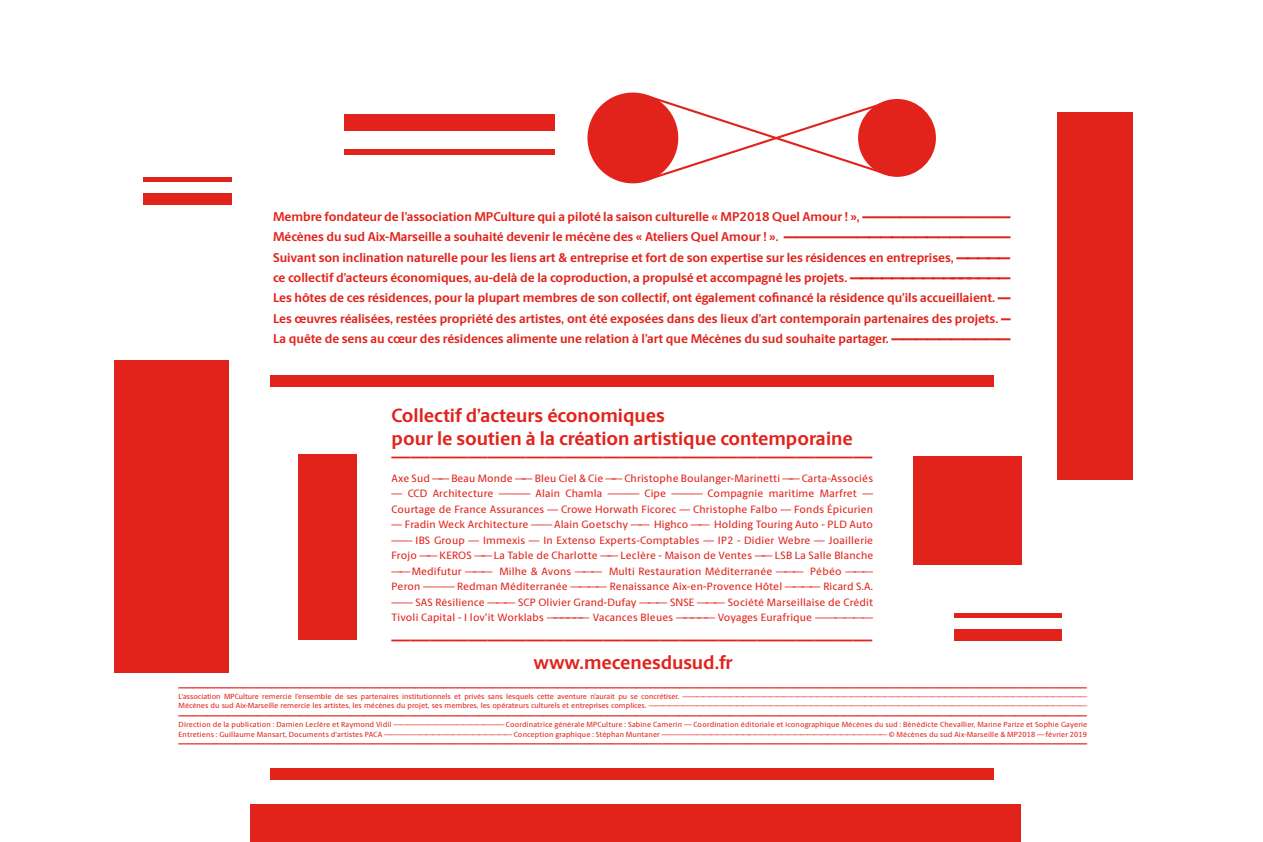
<style>
.page{position:relative;width:1263px;height:842px;background:#fff}
.page>*{position:absolute;margin:0;border:0;box-sizing:border-box;transform-origin:0 0}
.t1{font:700 19.2px/22.2px "Berlingske Sans";color:#e2231b}
.t2{font:700 12.75px/20.2px "Berlingske Sans";color:#e2231b;text-align:justify}
.t3{font:500 10.65px/15.5px "Berlingske Sans";letter-spacing:.02em;color:#e2231b}
.t4{font:500 7.5px/9.4px "Berlingske Sans";letter-spacing:.005em;color:#e2231b}
.t5{font:7.5px "Berlingske Sans Pst";color:#e2231b}
.s1{font-family:"Berlingske Sans Pst";font-weight:400}
</style>
<div class="page">
<div style="left:1057px;top:112px;width:76px;height:368px;background:#e2231b"></div>
<div style="left:115px;top:361px;width:114px;height:312px;background:#e2231b"></div>
<div style="left:271px;top:376px;width:722px;height:11px;background:#e2231b"></div>
<div style="left:271px;top:769px;width:722px;height:11px;background:#e2231b"></div>
<div style="left:954px;top:629px;width:107px;height:11px;background:#e2231b"></div>
<div style="left:954px;top:613px;width:107px;height:5px;background:#e2231b"></div>
<div style="left:143px;top:193px;width:89px;height:12px;background:#e2231b"></div>
<hr style="left:143px;top:178px;width:89px;height:4px;background:#e2231b">
<div style="left:344px;top:149px;width:211px;height:6px;background:#e2231b"></div>
<div style="left:344px;top:114px;width:211px;height:16px;background:#e2231b"></div>
<div style="left:913px;top:456px;width:109px;height:109px;background:#e2231b"></div>
<div style="left:298px;top:454px;width:59px;height:186px;background:#e2231b"></div>
<div style="left:250px;top:804px;width:771px;height:38px;background:#e2231b"></div>
<svg style="left:587px;top:93px;width:349px;height:90px"></svg>
<p class="t2" style="left:273px;top:206px;width:739px">Membre fondateur de l’association MPCulture qui a piloté la saison culturelle « MP2018 Quel Amour ! », <span class="s1">———————————— </span>Mécènes du sud Aix-Marseille a souhaité devenir le mécène des « Ateliers Quel Amour ! ». <span class="s1">——————————————————— </span>Suivant son inclination naturelle pour les liens art &amp; entreprise et fort de son expertise sur les résidences en entreprises, <span class="s1">————— </span>ce collectif d’acteurs économiques, au-delà de la coproduction, a propulsé et accompagné les projets. <span class="s1">———————————————— </span>Les hôtes de ces résidences, pour la plupart membres de son collectif, ont également cofinancé la résidence qu’ils accueillaient. <span class="s1">— </span>Les œuvres réalisées, restées propriété des artistes, ont été exposées dans des lieux d’art contemporain partenaires des projets. <span class="s1">— </span>La quête de sens au cœur des résidences alimente une relation à l’art que Mécènes du sud souhaite partager. <span class="s1">——————————</span></p>
<h1 class="t1" style="left:392px;top:404px;width:463px">Collectif d’acteurs économiques<br>pour le soutien à la création artistique contemporaine</h1>
<h1 class="t1" style="left:392px;top:445px;width:482px">—————————————————————————</h1>
<h3 class="t3" style="left:392px;top:470px;width:483px">Axe Sud —— Beau Monde —— Bleu Ciel &amp; Cie —— Christophe Boulanger-Marinetti —— Carta-Associés</h3>
<h3 class="t3" style="left:392px;top:485px;width:483px">— CCD Architecture ——— Alain Chamla ——— Cipe ——— Compagnie maritime Marfret —<br>Courtage de France Assurances — Crowe Horwath Ficorec — Christophe Falbo — Fonds Épicurien</h3>
<p class="t3" style="left:392px;top:516px;width:483px;text-align:justify">— Fradin Weck Architecture —— Alain Goetschy —— Highco —— Holding Touring Auto - PLD Auto —— IBS Group — Immexis — In Extenso Experts-Comptables — IP2 - Didier Webre — Joaillerie Frojo —— KEROS —— La Table de Charlotte —— Leclère - Maison de Ventes —— LSB La Salle Blanche —— Medifutur ——— Milhe &amp; Avons ——— Multi Restauration Méditerranée ——— Pébéo ——— Peron ——— Redman Méditerranée ———— Renaissance Aix-en-Provence Hôtel ———— Ricard S.A. —— SAS Résilience ——— SCP Olivier Grand-Dufay ——— SNSE ——— Société Marseillaise de Crédit Tivoli Capital - I lov’it Worklabs —————— Vacances Bleues ————— Voyages Eurafrique ——————</p>
<h1 class="t1" style="left:392px;top:627px;width:482px;line-height:23px;text-align:center">————————————————————————— www.mecenesdusud.fr</h1>
<p class="t5" style="left:179px;top:681px;width:910px">———————————————————————————————————————————————————————————————————————————————————————————————————————————————————————————————</p>
<p class="t4" style="left:179px;top:691px;width:910px">L’association MPCulture remercie l’ensemble de ses partenaires institutionnels et privés sans lesquels cette aventure n’aurait pu se concrétiser. ————————————————————————————————————————————————————————————<br>Mécènes du sud Aix-Marseille remercie les artistes, les mécènes du projet, ses membres, les opérateurs culturels et entreprises complices. —————————————————————————————————————————————————————————————————</p>
<p class="t5" style="left:179px;top:709px;width:910px">———————————————————————————————————————————————————————————————————————————————————————————————————————————————————————————————</p>
<p class="t4" style="left:179px;top:719px;width:910px">Direction de la publication : Damien Leclère et Raymond Vidil ———————————————— Coordinatrice générale MPCulture : Sabine Camerin — Coordination éditoriale et iconographique Mécènes du sud : Bénédicte Chevallier, Marine Parize et Sophie Gayerie<br>Entretiens : Guillaume Mansart, Documents d'artistes PACA ——————————————————— Conception graphique : Stéphan Muntaner —————————————————————————————————— © Mécènes du sud Aix-Marseille &amp; MP2018 — février 2019</p>
<p class="t5" style="left:179px;top:738px;width:910px">——————————————————————————————————————————————————————————————————————————————————————————————————————————————————————————————</p>
</div>
